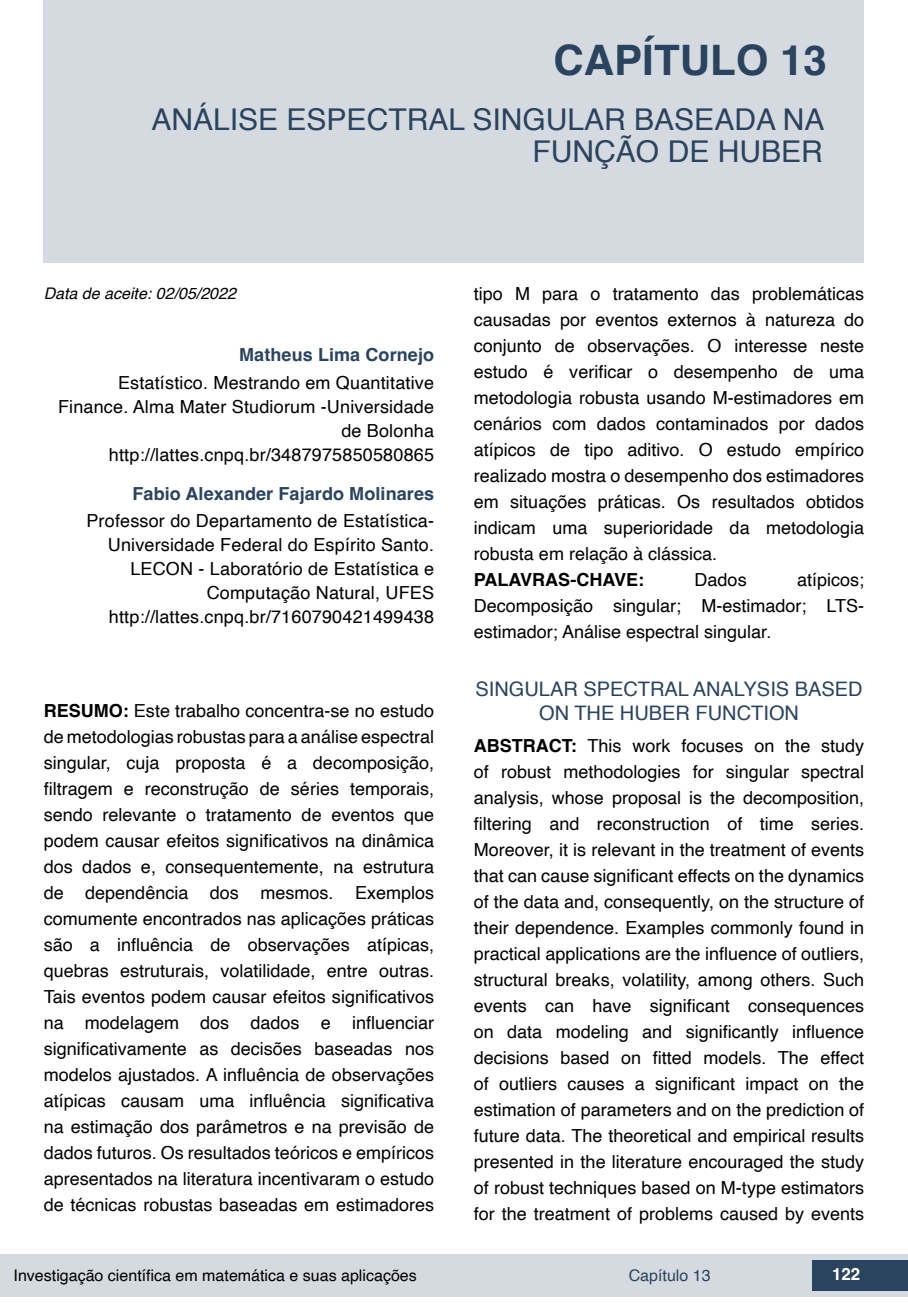
<style>
.page{position:relative;width:908px;height:1304px;background:#fff}
.page>*{position:absolute;margin:0;border:0;box-sizing:border-box;transform-origin:0 0}
.t1{font:700 42px "Helvetica";color:#2a435e}
.t2{font:30px/32px "Helvetica";color:#2a435e;text-align:right}
.t3{font:20px/24px "Helvetica";color:#2a435e;text-align:center}
.t4{font:18px/26px "Helvetica";letter-spacing:.01em;color:#000;text-align:justify}
.t5{font:700 18px "Helvetica";letter-spacing:.005em;color:#2a435e}
.t6{font:700 18px "Helvetica";color:#000}
.t7{font:700 16.8px "Helvetica";color:#fff}
.t8{font:16px "Helvetica";color:#000}
.t9{font:italic 16px "Helvetica";color:#000}
.t10{font:16px "Helvetica";color:#2a435e}
.s1{font-weight:700}
</style>
<div class="page">
<div style="left:0;top:1254px;width:906px;height:43px;background:#d4dadf"></div>
<div style="left:812px;top:1261px;width:95px;height:30px;background:#2a435e"></div>
<div style="left:44px;top:0;width:819px;height:263px;background:#d4dadf"></div>
<h1 class="t1" style="left:553px;top:35px;width:275px">CAPÍTULO 13</h1>
<h2 class="t2" style="left:151px;top:104px;width:674px">ANÁLISE ESPECTRAL SINGULAR BASEADA NA<br>FUNÇÃO DE HUBER</h2>
<p class="t9" style="left:44px;top:280px;width:194px">Data de aceite: 02/05/2022</p>
<p class="t5" style="left:239px;top:344px;width:196px">Matheus Lima Cornejo</p>
<p class="t4" style="left:58px;top:371px;width:377px;line-height:24px;text-align:right">Estatístico. Mestrando em Quantitative Finance. Alma Mater Studiorum -Universidade de Bolonha http://lattes.cnpq.br/3487975850580865</p>
<p class="t5" style="left:132px;top:483px;width:303px">Fabio Alexander Fajardo Molinares</p>
<p class="t4" style="left:86px;top:510px;width:349px;line-height:24px;text-align:right">Professor do Departamento de Estatística-Universidade Federal do Espírito Santo.<br>LECON - Laboratório de Estatística e Computação Natural, UFES http://lattes.cnpq.br/7160790421499438</p>
<p class="t4" style="left:44px;top:699px;width:392px"><span class="s1">RESUMO:</span> Este trabalho concentra-se no estudo de metodologias robustas para a análise espectral singular, cuja proposta é a decomposição, filtragem e reconstrução de séries temporais, sendo relevante o tratamento de eventos que podem causar efeitos significativos na dinâmica dos dados e, consequentemente, na estrutura de dependência dos mesmos. Exemplos comumente encontrados nas aplicações práticas são a influência de observações atípicas, quebras estruturais, volatilidade, entre outras.<br>Tais eventos podem causar efeitos significativos na modelagem dos dados e influenciar significativamente as decisões baseadas nos modelos ajustados. A influência de observações atípicas causam uma influência significativa na estimação dos parâmetros e na previsão de dados futuros. Os resultados teóricos e empíricos apresentados na literatura incentivaram o estudo de técnicas robustas baseadas em estimadores</p>
<p class="t4" style="left:473px;top:281px;width:392px">tipo M para o tratamento das problemáticas causadas por eventos externos à natureza do conjunto de observações. O interesse neste estudo é verificar o desempenho de uma metodologia robusta usando M-estimadores em cenários com dados contaminados por dados atípicos de tipo aditivo. O estudo empírico realizado mostra o desempenho dos estimadores em situações práticas. Os resultados obtidos indicam uma superioridade da metodologia robusta em relação à clássica.</p>
<p class="t6" style="left:473px;top:568px;width:172px">PALAVRAS-CHAVE:</p>
<p class="t4" style="left:694px;top:567px;width:54px">Dados</p>
<p class="t4" style="left:473px;top:567px;width:392px;text-indent:323px">atípicos; Decomposição singular; M-estimador; LTS&shy;estimador; Análise espectral singular.</p>
<p class="t3" style="left:475px;top:678px;width:388px">SINGULAR SPECTRAL ANALYSIS BASED<br>ON THE HUBER FUNCTION</p>
<p class="t4" style="left:473px;top:733px;width:392px"><span class="s1">ABSTRACT:</span> This work focuses on the study of robust methodologies for singular spectral analysis, whose proposal is the decomposition, filtering and reconstruction of time series.<br>Moreover, it is relevant in the treatment of events that can cause significant effects on the dynamics of the data and, consequently, on the structure of their dependence. Examples commonly found in practical applications are the influence of outliers, structural breaks, volatility, among others. Such events can have significant consequences on data modeling and significantly influence decisions based on fitted models. The effect of outliers causes a significant impact on the estimation of parameters and on the prediction of future data. The theoretical and empirical results presented in the literature encouraged the study of robust techniques based on M-type estimators for the treatment of problems caused by events</p>
<p class="t8" style="left:14px;top:1263px;width:404px">Investigação científica em matemática e suas aplicações</p>
<p class="t10" style="left:628px;top:1263px;width:83px">Capítulo 13</p>
<p class="t7" style="left:831px;top:1264px;width:30px">122</p>
</div>
